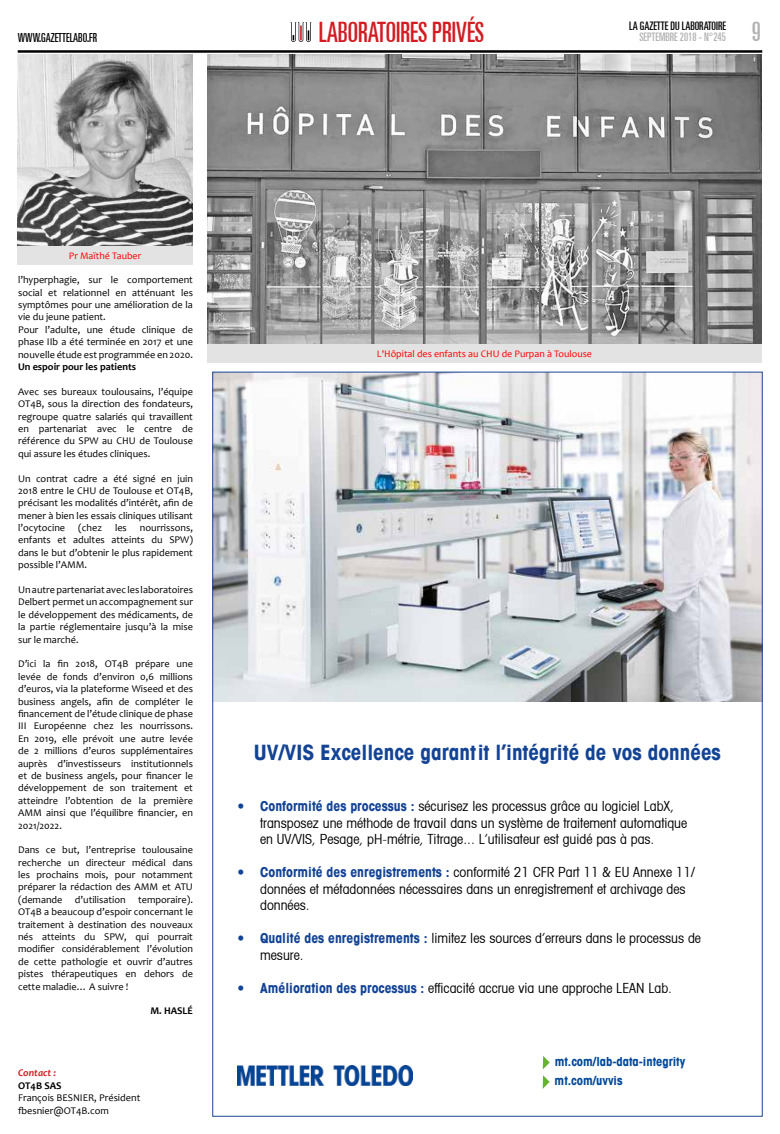
<style>
.page{position:relative;width:780px;height:1134px;background:#fff}
.page>*{position:absolute;margin:0;border:0;box-sizing:border-box;transform-origin:0 0}
.t1{font:ultra-condensed 28.12px "Univers LT";color:#d21c22;scale:.9 1}
.t2{font:ultra-condensed 26.88px "Univers LT";color:#b3b2b2;scale:.9 1}
.t3{font:700 21.25px "Avant Garde SAP";color:#134395}
.t4{font:condensed 13.75px/16.5px "Avant Garde";color:#000}
.t5{font:700 condensed 12.5px/19.4px "Avant Garde Com";color:#00489a}
.t6{font:ultra-condensed 12.5px "Univers LT";color:#000;scale:.9 1}
.t7{font:ultra-condensed 11.75px "Univers LT";color:#000;scale:.96 1}
.t8{font:ultra-condensed 11.75px "Univers LT";color:#b3b2b2;scale:.96 1}
.t9{font:10.25px/12.4px "Candara";color:#000;text-align:justify}
.t10{font:700 10.25px "Candara";color:#000}
.t11{font:italic 700 10.25px "Candara";color:#d21c22}
.t12{font:10px "Candara";color:#f00}
.s1{font-weight:700;color:#134395}
</style>
<div class="page">
<hr style="left:18px;top:50px;width:744px;height:3px;background:#000">
<svg style="left:290px;top:22px;width:21px;height:20px"></svg>
<img style="left:18px;top:55px;width:174px;height:192px">
<div style="left:18px;top:247px;width:174px;height:18px;background:#e3e3e3"></div>
<img style="left:214px;top:374px;width:546px;height:328px">
<svg style="left:542px;top:1056px;width:7px;height:13px"></svg>
<svg style="left:542px;top:1075px;width:7px;height:14px"></svg>
<img style="left:237px;top:1065px;width:176px;height:20px">
<img style="left:207px;top:54px;width:555px;height:290px">
<div style="left:207px;top:344px;width:554px;height:19px;background:#e3e3e3"></div>
<h1 class="t1" style="left:319px;top:16px;width:185px">LABORATOIRES PRIVÉS</h1>
<p class="t7" style="left:629px;top:19px;width:102px">LA GAZETTE DU LABORATOIRE</p>
<p class="t6" style="left:18px;top:30px;width:90px">WWW.GAZETTELABO.FR</p>
<h2 class="t2" style="left:751px;top:16px;width:11px">9</h2>
<p class="t8" style="left:639px;top:31px;width:92px">SEPTEMBRE 2018 - N°245</p>
<p class="t12" style="left:69px;top:252px;width:74px">Pr Maïthé Tauber</p>
<p class="t9" style="left:18px;top:275px;width:176px;text-align:left">l’hyperphagie, sur le comportement social et relationnel en atténuant les symptômes pour une amélioration de la vie du jeune patient.<br>Pour l’adulte, une étude clinique de phase IIb a été terminée en 2017 et une nouvelle étude est programmée en 2020.</p>
<p class="t10" style="left:18px;top:363px;width:119px">Un espoir pour les patients</p>
<p class="t9" style="left:18px;top:386px;width:176px">Avec ses bureaux toulousains, l’équipe OT4B, sous la direction des fondateurs, regroupe quatre salariés qui travaillent en partenariat avec le centre de référence du SPW au CHU de Toulouse qui assure les études cliniques.</p>
<p class="t9" style="left:18px;top:473px;width:176px">Un contrat cadre a été signé en juin 2018 entre le CHU de Toulouse et OT4B, précisant les modalités d’intérêt, afin de mener à bien les essais cliniques utilisant l’ocytocine</p>
<p class="t9" style="left:78px;top:523px;width:25px">(chez</p>
<p class="t9" style="left:115px;top:523px;width:13px">les</p>
<p class="t9" style="left:18px;top:523px;width:176px;text-indent:122px">nourrissons, enfants et adultes atteints du SPW) dans le but d’obtenir le plus rapidement possible l’AMM.</p>
<p class="t9" style="left:18px;top:584px;width:176px">Un autre partenariat avec les laboratoires Delbert permet un accompagnement sur le développement des médicaments, de la partie réglementaire jusqu’à la mise sur le marché.</p>
<p class="t9" style="left:18px;top:659px;width:176px">D’ici la fin 2018, OT4B prépare une levée de fonds d’environ 0,6 millions d’euros, via la plateforme Wiseed et des business angels, afin de compléter le financement de l’étude clinique de phase III Européenne chez les nourrissons.<br>En 2019, elle prévoit une autre levée de 2 millions d’euros supplémentaires auprès d’investisseurs institutionnels et de business angels, pour financer le développement de son traitement et atteindre l’obtention de la première AMM ainsi que l’équilibre financier, en 2021/2022.</p>
<p class="t9" style="left:18px;top:845px;width:176px">Dans ce but, l’entreprise toulousaine recherche un directeur médical dans les prochains mois, pour notamment préparer la rédaction des AMM et ATU (demande d’utilisation temporaire).<br>OT4B a beaucoup d’espoir concernant le traitement à destination des nouveaux nés atteints du SPW, qui pourrait modifier considérablement l’évolution de cette pathologie et ouvrir d’autres pistes thérapeutiques en dehors de cette maladie… A suivre !</p>
<p class="t10" style="left:150px;top:1007px;width:44px">M. HASLÉ</p>
<p class="t11" style="left:18px;top:1069px;width:39px">Contact :</p>
<p class="t10" style="left:18px;top:1081px;width:45px">OT4B SAS</p>
<p class="t9" style="left:18px;top:1092px;width:124px">François BESNIER, Président fbesnier@OT4B.com</p>
<p class="t12" style="left:377px;top:350px;width:217px">L'Hôpital des enfants au CHU de Purpan à Toulouse</p>
<h3 class="t3" style="left:254px;top:744px;width:468px">UV/VIS Excellence garantit l’intégrité de vos données</h3>
<h3 class="t4" style="left:260px;top:798px;width:428px;text-indent:-22px"><span class="s1">• Conformité des processus :</span> sécurisez les processus grâce au logiciel LabX, transposez une méthode de travail dans un système de traitement automatique en UV/VIS, Pesage, pH-métrie, Titrage... L’utilisateur est guidé pas à pas.</h3>
<h3 class="t4" style="left:260px;top:864px;width:436px;text-indent:-22px"><span class="s1">• Conformité des enregistrements :</span> conformité 21 CFR Part 11 &amp; EU Annexe 11/ données et métadonnées nécessaires dans un enregistrement et archivage des données.</h3>
<h3 class="t4" style="left:260px;top:930px;width:442px;text-indent:-22px"><span class="s1">• Qualité des enregistrements :</span> limitez les sources d’erreurs dans le processus de mesure.</h3>
<h3 class="t4" style="left:237px;top:980px;width:436px"><span class="s1">• Amélioration des processus :</span> efficacité accrue via une approche LEAN Lab.</h3>
<p class="t5" style="left:554px;top:1051px;width:132px">mt.com/lab-data-integrity mt.com/uvvis</p>
</div>
